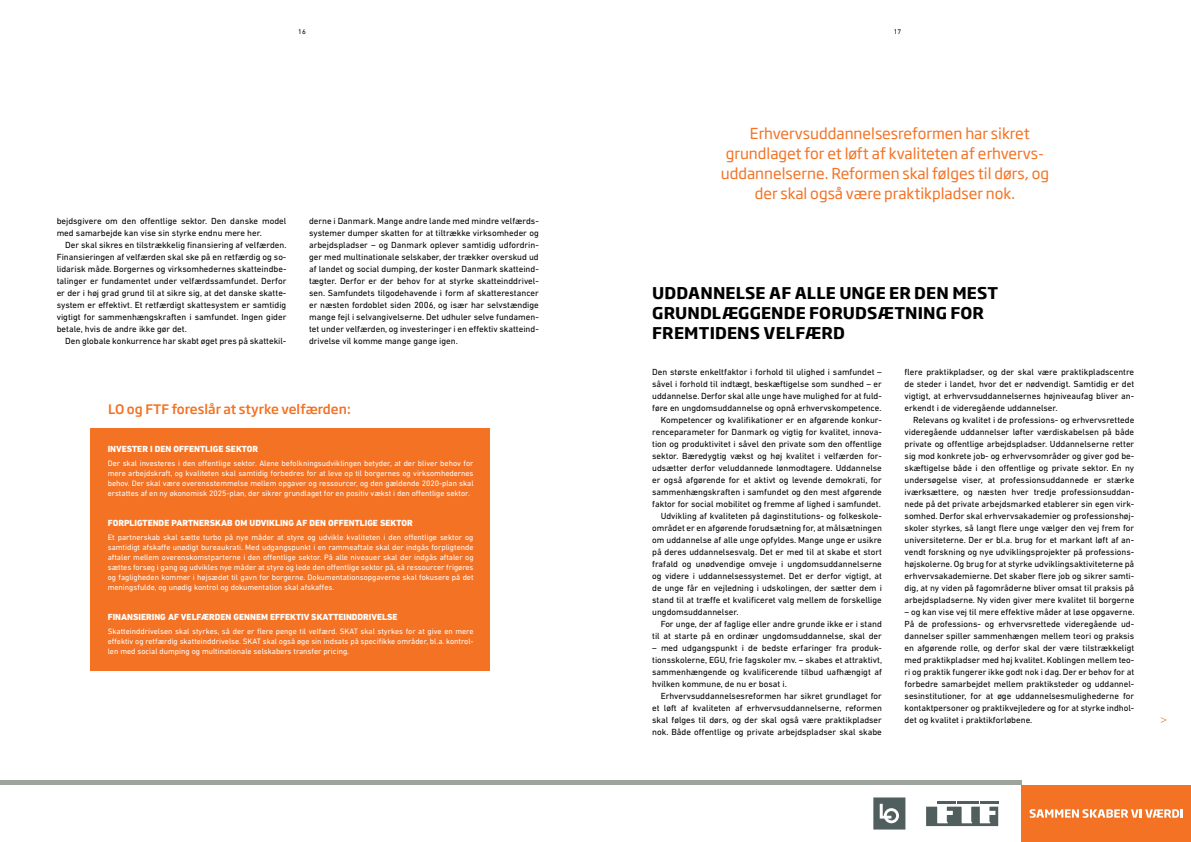
<style>
.page{position:relative;width:1191px;height:842px;background:#fff}
.page>*{position:absolute;margin:0;border:0;box-sizing:border-box;transform-origin:0 0}
.t1{font:700 16px/20px "Soho Gothic Pro";letter-spacing:.01em;color:#000}
.t2{font:15px "Soho Gothic Pro";color:#f37224}
.t3{font:500 13px "Soho Gothic Pro";color:#f37224}
.t4{font:9px/12px "DIN Next LT Pro";color:#000;text-align:justify}
.t5{font:800 9px "DIN Next LT Pro";color:#fff}
.t6{font:8px/10px "DIN Next LT Pro";color:#fff;text-align:justify}
.t7{font:7px "DIN Next LT Pro";color:#000}
</style>
<div class="page">
<div style="left:91px;top:428px;width:399px;height:242px;background:#f37224"></div>
<svg style="left:1160px;top:717px;width:6px;height:6px"></svg>
<div style="left:0;top:780px;width:1021px;height:5px;background:#9da49c"></div>
<hr style="left:937px;top:801px;width:18px;height:3px;background:#505f5d">
<hr style="left:957px;top:801px;width:21px;height:3px;background:#505f5d">
<hr style="left:979px;top:801px;width:19px;height:3px;background:#505f5d">
<svg style="left:926px;top:807px;width:72px;height:19px"></svg>
<svg style="left:873px;top:797px;width:32px;height:32px"></svg>
<div style="left:1021px;top:785px;width:170px;height:57px;background:#f37224"></div>
<svg style="left:1029px;top:809px;width:153px;height:9px"></svg>
<p class="t7" style="left:298px;top:27px;width:9px">16</p>
<p class="t7" style="left:893px;top:27px;width:9px">17</p>
<p class="t4" style="left:57px;top:215px;width:231px">bejdsgivere om den offentlige sektor. Den danske model med samarbejde kan vise sin styrke endnu mere her.</p>
<p class="t4" style="left:57px;top:239px;width:231px;text-indent:9px">Der skal sikres en tilstrækkelig finansiering af velfærden.<br>Finansieringen af velfærden skal ske på en retfærdig og so&shy;lidarisk måde. Borgernes og virksomhedernes skatteindbe&shy;talinger er fundamentet under velfærdssamfundet. Derfor er der i høj grad grund til at sikre sig, at det danske skatte&shy;system er effektivt. Et retfærdigt skattesystem er samtidig vigtigt for sammenhængskraften i samfundet. Ingen gider betale, hvis de andre ikke gør det.</p>
<p class="t4" style="left:65px;top:335px;width:223px">Den globale konkurrence har skabt øget pres på skattekil-</p>
<p class="t4" style="left:309px;top:215px;width:231px">derne i Danmark. Mange andre lande med mindre velfærds&shy;systemer dumper skatten for at tiltrække virksomheder og arbejdspladser – og Danmark oplever samtidig udfordrin&shy;ger med multinationale selskaber, der trækker overskud ud af landet og social dumping, der koster Danmark skatteind&shy;tægter. Derfor er der behov for at styrke skatteinddrivel&shy;sen. Samfundets tilgodehavende i form af skatterestancer er næsten fordoblet siden 2006, og især har selvstændige mange fejl i selvangivelserne. Det udhuler selve fundamen&shy;tet under velfærden, og investeringer i en effektiv skatteind&shy;drivelse vil komme mange gange igen.</p>
<h3 class="t3" style="left:108px;top:399px;width:244px">LO og FTF foreslår at styrke velfærden:</h3>
<p class="t5" style="left:108px;top:444px;width:31px">INVESTER</p>
<p class="t5" style="left:150px;top:444px;width:109px">I DEN OFFENTLIGE SEKTOR</p>
<p class="t6" style="left:108px;top:458px;width:367px">Der skal investeres i den offentlige sektor. Alene befolkningsudviklingen betyder, at der bliver behov for mere arbejdskraft, og kvaliteten skal samtidig forbedres for at leve op til borgernes og virksomhedernes behov. Der skal være overensstemmelse mellem opgaver og ressourcer, og den gældende 2020-plan skal erstattes af en ny økonomisk 2025-plan, der sikrer grundlaget for en positiv vækst i den offentlige sektor.</p>
<p class="t5" style="left:108px;top:518px;width:76px">FORPLIGTENDE PART</p>
<p class="t5" style="left:193px;top:518px;width:220px">NERSKAB OM UDVIKLING AF DEN OFFENTLIGE SEKTOR</p>
<p class="t6" style="left:108px;top:532px;width:367px">Et partnerskab skal sætte turbo på nye måder at styre og udvikle kvaliteten i den offentlige sektor og samtidigt afskaffe unødigt bureaukrati. Med udgangspunkt i en rammeaftale skal der indgås forpligtende aftaler mellem overenskomstparterne i den offentlige sektor. På alle niveauer skal der indgås aftaler og sættes forsøg i gang og udvikles nye måder at styre og lede den offentlige sektor på, så ressourcer frigøres og fagligheden kommer i højsædet til gavn for borgerne. Dokumentationsopgaverne skal fokusere på det meningsfulde, og unødig kontrol og dokumentation skal afskaffes.</p>
<p class="t5" style="left:108px;top:612px;width:36px">FI NANSIERI</p>
<p class="t5" style="left:154px;top:612px;width:174px">NG AF VELFÆRDEN GENNEM EFFEKTIV SKATTEI</p>
<p class="t5" style="left:346px;top:612px;width:12px">NDDRI</p>
<p class="t5" style="left:371px;top:612px;width:27px">VELSE</p>
<p class="t6" style="left:108px;top:626px;width:367px">Skatteinddrivelsen skal styrkes, så der er flere penge til velfærd. SKAT skal styrkes for at give en mere effektiv og retfærdig skatteinddrivelse. SKAT skal også øge sin indsats på specifikke områder, bl.a. kontrol&shy;len med social dumping og multinationale selskabers transfer pricing.</p>
<h2 class="t2" style="left:750px;top:122px;width:281px">Erhvervsuddannelsesreformen har sikret</h2>
<h2 class="t2" style="left:725px;top:142px;width:320px">grundlaget for et løft af kvaliteten af erhvervs-</h2>
<h2 class="t2" style="left:721px;top:162px;width:330px">uddannelserne. Reformen skal følges til dørs, og</h2>
<h2 class="t2" style="left:754px;top:182px;width:262px">der skal også være praktikpladser nok.</h2>
<h1 class="t1" style="left:652px;top:282px;width:347px">UDDANNELSE AF ALLE UNGE ER DEN MEST<br>GRUNDLÆGGENDE FORUDSÆTNING FOR<br>FREMTIDENS VELFÆRD</h1>
<p class="t4" style="left:652px;top:366px;width:231px">Den største enkeltfaktor i forhold til ulighed i samfundet –</p>
<p class="t4" style="left:652px;top:378px;width:231px">såvel i forhold til indtægt, beskæftigelse som sundhed – er</p>
<p class="t4" style="left:652px;top:390px;width:231px">uddannelse. Derfor skal alle unge have mulighed for at fuld-</p>
<p class="t4" style="left:652px;top:402px;width:231px">føre en ungdomsuddannelse og opnå erhvervskompetence.</p>
<p class="t4" style="left:660px;top:414px;width:223px">Kompetencer og kvalifikationer er en afgørende konkur-</p>
<p class="t4" style="left:652px;top:426px;width:231px">renceparameter for Danmark og vigtig for kvalitet, innova-</p>
<p class="t4" style="left:652px;top:438px;width:231px">tion og produktivitet i såvel den private som den offentlige</p>
<p class="t4" style="left:652px;top:450px;width:231px">sektor. Bæredygtig vækst og høj kvalitet i velfærden for-</p>
<p class="t4" style="left:652px;top:462px;width:231px">udsætter derfor veluddannede lønmodtagere. Uddannelse</p>
<p class="t4" style="left:652px;top:474px;width:231px">er også afgørende for et aktivt og levende demokrati, for</p>
<p class="t4" style="left:652px;top:486px;width:231px">sammenhængskraften i samfundet og den mest afgørende</p>
<p class="t4" style="left:652px;top:498px;width:230px">faktor for social mobilitet og fremme af lighed i samfundet.</p>
<p class="t4" style="left:660px;top:510px;width:223px">Udvikling af kvaliteten på daginstitutions- og folkeskole-</p>
<p class="t4" style="left:652px;top:522px;width:231px">området er en afgørende forudsætning for, at målsætningen</p>
<p class="t4" style="left:652px;top:534px;width:231px">om uddannelse af alle unge opfyldes. Mange unge er usikre</p>
<p class="t4" style="left:652px;top:546px;width:231px">på deres uddannelsesvalg. Det er med til at skabe et stort</p>
<p class="t4" style="left:652px;top:558px;width:231px">frafald og unødvendige omveje i ungdomsuddannelserne</p>
<p class="t4" style="left:652px;top:570px;width:231px">og videre i uddannelsessystemet. Det er derfor vigtigt, at</p>
<p class="t4" style="left:652px;top:582px;width:231px">de unge får en vejledning i udskolingen, der sætter dem i</p>
<p class="t4" style="left:652px;top:594px;width:231px">stand til at træffe et kvalificeret valg mellem de forskellige</p>
<p class="t4" style="left:652px;top:606px;width:88px">ungdomsuddannelser.</p>
<p class="t4" style="left:660px;top:618px;width:223px">For unge, der af faglige eller andre grunde ikke er i stand</p>
<p class="t4" style="left:652px;top:630px;width:231px">til at starte på en ordinær ungdomsuddannelse, skal der</p>
<p class="t4" style="left:652px;top:642px;width:231px">– med udgangspunkt i de bedste erfaringer fra produk&shy;tionsskolerne, EGU, frie fagskoler mv. – skabes et attraktivt, sammenhængende og kvalificerende tilbud uafhængigt af hvilken kommune, de nu er bosat i.</p>
<p class="t4" style="left:652px;top:690px;width:231px;text-indent:9px">Erhvervsuddannelsesreformen har sikret grundlaget for et løft af kvaliteten af erhvervsuddannelserne, reformen skal følges til dørs, og der skal også være praktikpladser nok. Både offentlige og private arbejdspladser skal skabe</p>
<p class="t4" style="left:904px;top:366px;width:231px">flere praktikpladser, og der skal være praktikpladscentre de steder i landet, hvor det er nødvendigt. Samtidig er det vigtigt, at erhvervsuddannelsernes højniveaufag bliver an&shy;erkendt i de videregående uddannelser.</p>
<p class="t4" style="left:904px;top:414px;width:231px;text-indent:9px">Relevans og kvalitet i de professions- og erhvervsrettede videregående uddannelser løfter værdiskabelsen på både private og offentlige arbejdspladser. Uddannelserne retter sig mod konkrete job- og erhvervsområder og giver god be&shy;skæftigelse både i den offentlige og private sektor. En ny undersøgelse viser, at professionsuddannede er stærke iværksættere, og næsten hver tredje professionsuddan&shy;nede på det private arbejdsmarked etablerer sin egen virk&shy;somhed. Derfor skal erhvervsakademier og professionshøj&shy;skoler styrkes, så langt flere unge vælger den vej frem for universiteterne. Der er bl.a. brug for et markant løft af an&shy;vendt forskning og nye udviklingsprojekter på professions&shy;højskolerne. Og brug for at styrke udviklingsaktiviteterne på erhvervsakademierne. Det skaber flere job og sikrer samti&shy;dig, at ny viden på fagområderne bliver omsat til praksis på arbejdspladserne. Ny viden giver mere kvalitet til borgerne</p>
<p class="t4" style="left:904px;top:606px;width:231px">– og kan vise vej til mere effektive måder at løse opgaverne.<br>På de professions- og erhvervsrettede videregående ud&shy;dannelser spiller sammenhængen mellem teori og praksis en afgørende rolle, og derfor skal der være tilstrækkeligt med praktikpladser med høj kvalitet. Koblingen mellem teo&shy;ri og praktik fungerer ikke godt nok i dag. Der er behov for at forbedre samarbejdet mellem praktiksteder og uddannel&shy;sesinstitutioner, for at øge uddannelsesmulighederne for kontaktpersoner og praktikvejledere og for at styrke indhol&shy;det og kvalitet i praktikforløbene.</p>
</div>
